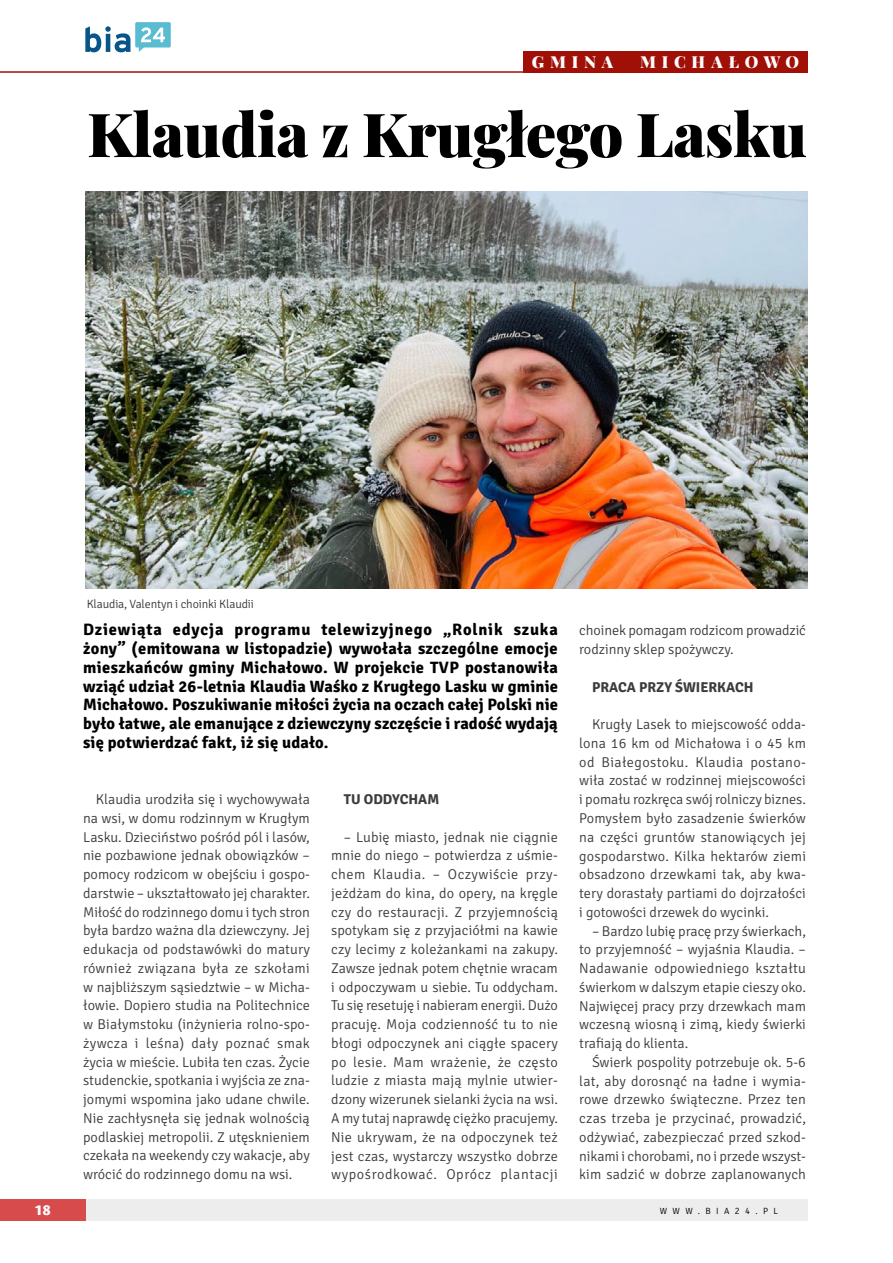
<style>
.page{position:relative;width:893px;height:1263px;background:#fff}
.page>*{position:absolute;margin:0;border:0;box-sizing:border-box;transform-origin:0 0}
.t1{font:900 60.75px "Playfair Display";letter-spacing:-.01em;color:#000}
.t2{font:700 16.5px/18.8px "Signika";letter-spacing:.02em;color:#000;text-align:justify}
.t3{font:900 16.5px "Playfair Display";color:#fff}
.t4{font:300 14.25px/18.8px "Signika";color:#3c3c3b;text-align:justify}
.t5{font:700 14.25px "Signika";color:#3c3c3b}
.t6{font:800 13.5px "Costa Ptf";color:#fff}
.t7{font:300 12px "Signika";letter-spacing:-.01em;color:#3c3c3b}
.t8{font:300 9px "Signika";letter-spacing:.605em;color:#000}
</style>
<div class="page">
<div style="left:75px;top:1199px;width:733px;height:21px;background:#ededed"></div>
<div style="left:0;top:1199px;width:85px;height:21px;background:#d84b4d"></div>
<hr style="left:0;top:71px;width:808px;height:2px;background:#a11007">
<svg style="left:85px;top:22px;width:86px;height:30px"></svg>
<img style="left:85px;top:192px;width:723px;height:396px">
<div style="left:523px;top:51px;width:285px;height:22px;background:#a11007"></div>
<p class="t3" style="left:532px;top:49px;width:83px">GMINA</p>
<p class="t3" style="left:640px;top:49px;width:40px">M ICHAŁOWO</p>
<h1 class="t1" style="left:87px;top:87px;width:721px">Klaudia z Krugłego Lasku</h1>
<p class="t7" style="left:87px;top:595px;width:169px">Klaudia, Valentyn i choinki Klaudii</p>
<p class="t2" style="left:83px;top:619px;width:476px">Dziewiąta edycja programu telewizyjnego „Rolnik szuka żony” (emitowana w listopadzie) wywołała szczególne emocje mieszkańców gminy Michałowo. W projekcie TVP postanowiła wziąć udział 26-letnia Klaudia Waśko z Krugłego Lasku w gminie Michałowo. Poszukiwanie miłości życia na oczach całej Polski nie było łatwe, ale emanujące z dziewczyny szczęście i radość wydają się potwierdzać fakt, iż się udało.</p>
<p class="t4" style="left:83px;top:789px;width:228px;text-indent:13px">Klaudia urodziła się i wychowywała na wsi, w domu rodzinnym w Krugłym Lasku. Dzieciństwo pośród pól i lasów, nie pozbawione jednak obowiązków – pomocy rodzicom w obejściu i gospo&shy;darstwie – ukształtowało jej charakter.<br>Miłość do rodzinnego domu i tych stron była bardzo ważna dla dziewczyny. Jej edukacja od podstawówki do matury również związana była ze szkołami w najbliższym sąsiedztwie – w Micha&shy;łowie. Dopiero studia na Politechnice w Białymstoku (inżynieria rolno-spo&shy;żywcza i leśna) dały poznać smak życia w mieście. Lubiła ten czas. Życie studenckie, spotkania i wyjścia ze zna&shy;jomymi wspomina jako udane chwile.<br>Nie zachłysnęła się jednak wolnością podlaskiej metropolii. Z utęsknieniem czekała na weekendy czy wakacje, aby wrócić do rodzinnego domu na wsi.</p>
<p class="t5" style="left:344px;top:789px;width:30px">TU ODDYCHA</p>
<p class="t5" style="left:427px;top:789px;width:13px">M</p>
<p class="t4" style="left:331px;top:826px;width:228px;text-indent:13px">– Lubię miasto, jednak nie ciągnie mnie do niego – potwierdza z uśmie&shy;chem Klaudia. – Oczywiście przy&shy;jeżdżam do kina, do opery, na kręgle czy do restauracji. Z przyjemnością spotykam się z przyjaciółmi na kawie czy lecimy z koleżankami na zakupy.<br>Zawsze jednak potem chętnie wracam i odpoczywam u siebie. Tu oddycham.<br>Tu się resetuję i nabieram energii. Dużo pracuję. Moja codzienność tu to nie błogi odpoczynek ani ciągłe spacery po lesie. Mam wrażenie, że często ludzie z miasta mają mylnie utwier&shy;dzony wizerunek sielanki życia na wsi.<br>A my tutaj naprawdę ciężko pracujemy.<br>N ie ukrywam, że na odpoczynek też jest czas, wystarczy wszystko dobrze wypośrodkować. Oprócz plantacji</p>
<p class="t4" style="left:579px;top:620px;width:228px">choinek pomagam rodzicom prowadzić rodzinny sklep spożywczy.</p>
<p class="t5" style="left:592px;top:677px;width:10px">PRACA</p>
<p class="t5" style="left:639px;top:677px;width:10px">PRZY</p>
<p class="t5" style="left:675px;top:677px;width:10px">ŚWIERKACH</p>
<p class="t4" style="left:579px;top:714px;width:228px;text-indent:13px">Krugły Lasek to miejscowość odda&shy;lona 16 km od Michałowa i o 45 km od Białegostoku. Klaudia postano&shy;wiła zostać w rodzinnej miejscowości i pomału rozkręca swój rolniczy biznes.<br>Pomysłem było zasadzenie świerków na części gruntów stanowiących jej gospodarstwo. Kilka hektarów ziemi obsadzono drzewkami tak, aby kwa&shy;tery dorastały partiami do dojrzałości i gotowości drzewek do wycinki.</p>
<p class="t4" style="left:579px;top:920px;width:228px;text-indent:13px">– Bardzo lubię pracę przy świerkach, to przyjemność – wyjaśnia Klaudia. – N adawanie odpowiedniego kształtu świerkom w dalszym etapie cieszy oko.<br>N ajwięcej pracy przy drzewkach mam wczesną wiosną i zimą, kiedy świerki trafiają do klienta.</p>
<p class="t4" style="left:579px;top:1052px;width:228px;text-indent:13px">Świerk pospolity potrzebuje ok. 5-6 lat, aby dorosnąć na ładne i wymia&shy;rowe drzewko świąteczne. Przez ten czas trzeba je przycinać, prowadzić, odżywiać, zabezpieczać przed szkod&shy;nikami i chorobami, no i przede wszyst&shy;kim sadzić w dobrze zaplanowanych</p>
<p class="t6" style="left:35px;top:1202px;width:17px">18</p>
<p class="t8" style="left:660px;top:1204px;width:120px">www.bia24.pl</p>
</div>
